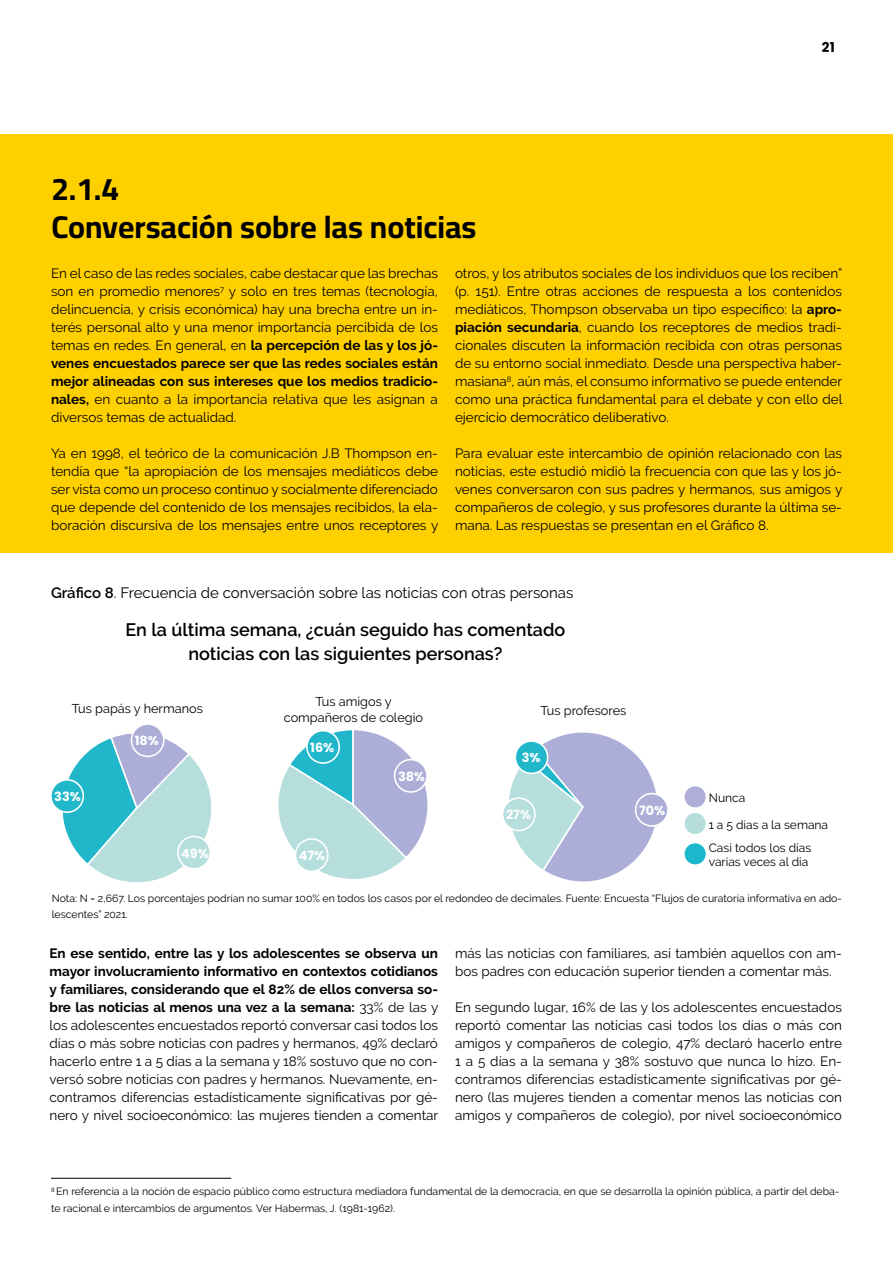
<style>
.page{position:relative;width:893px;height:1263px;background:#fff}
.page>*{position:absolute;margin:0;border:0;box-sizing:border-box;transform-origin:0 0}
.t1{font:31.5px/37.8px "Cairo";color:#000}
.t2{font:600 18px/24px "Raleway";color:#000;text-align:center}
.t3{font:15px "Raleway";color:#000}
.t4{font:13.5px/18px "Raleway";color:#000;text-align:justify}
.t5{font:700 13.5px "Poppins";color:#000}
.t6{font:12.75px/15.3px "Raleway";color:#000;text-align:center}
.t7{font:700 12.75px "Poppins";color:#fff}
.t8{font:12px/23px "Raleway";color:#000}
.t9{font:10.5px/16.5px "Raleway";color:#000}
.s1{font-weight:700}
.s2{font-weight:600}
</style>
<div class="page">
<div style="left:0;top:134px;width:893px;height:419px;background:#ffd000"></div>
<hr style="left:51px;top:1178px;width:180px;height:1px;background:#000">
<svg style="left:62px;top:733px;width:150px;height:150px"></svg>
<svg style="left:278px;top:730px;width:150px;height:149px"></svg>
<svg style="left:509px;top:732px;width:147px;height:150px"></svg>
<div style="left:295px;top:839px;width:33px;height:32px;background:#b5dedc;border-radius:50%"></div>
<div style="left:295px;top:838px;width:34px;height:34px;border:2px solid #fff;border-radius:50%"></div>
<div style="left:307px;top:731px;width:32px;height:32px;background:#20b7ca;border-radius:50%"></div>
<div style="left:306px;top:730px;width:34px;height:34px;border:2px solid #fff;border-radius:50%"></div>
<div style="left:395px;top:760px;width:32px;height:32px;background:#adaed8;border-radius:50%"></div>
<div style="left:394px;top:759px;width:34px;height:34px;border:2px solid #fff;border-radius:50%"></div>
<div style="left:503px;top:798px;width:32px;height:32px;background:#b5dedc;border-radius:50%"></div>
<div style="left:502px;top:797px;width:34px;height:34px;border:2px solid #fff;border-radius:50%"></div>
<div style="left:515px;top:741px;width:33px;height:32px;background:#20b7ca;border-radius:50%"></div>
<div style="left:514px;top:740px;width:34px;height:34px;border:2px solid #fff;border-radius:50%"></div>
<div style="left:636px;top:794px;width:32px;height:32px;background:#adaed8;border-radius:50%"></div>
<div style="left:635px;top:793px;width:34px;height:34px;border:2px solid #fff;border-radius:50%"></div>
<div style="left:178px;top:836px;width:32px;height:33px;background:#b5dedc;border-radius:50%"></div>
<div style="left:177px;top:836px;width:34px;height:34px;border:2px solid #fff;border-radius:50%"></div>
<div style="left:51px;top:780px;width:32px;height:32px;background:#20b7ca;border-radius:50%"></div>
<div style="left:50px;top:779px;width:34px;height:34px;border:2px solid #fff;border-radius:50%"></div>
<div style="left:131px;top:724px;width:33px;height:32px;background:#adaed8;border-radius:50%"></div>
<div style="left:131px;top:723px;width:34px;height:34px;border:2px solid #fff;border-radius:50%"></div>
<div style="left:685px;top:786px;width:21px;height:21px;background:#aeaed7;border-radius:50%"></div>
<div style="left:685px;top:813px;width:21px;height:21px;background:#b5dddc;border-radius:50%"></div>
<div style="left:685px;top:843px;width:21px;height:21px;background:#1bb7ca;border-radius:50%"></div>
<h1 class="t1" style="left:51px;top:171px;width:427px">2.1.4<br>Conversación sobre las noticias</h1>
<p class="t5" style="left:822px;top:39px;width:14px">21</p>
<p class="t4" style="left:51px;top:265px;width:388px">En el caso de las redes sociales, cabe destacar que las brechas son en promedio menores<sup>7</sup> y solo en tres temas (tecnología, delincuencia, y crisis económica) hay una brecha entre un in&shy;terés personal alto y una menor importancia percibida de los temas en redes. En general, en <span class="s1">la percepción de las y los jó&shy;venes encuestados parece ser que las redes sociales están mejor alineadas con sus intereses que los medios tradicio&shy;nales,</span> en cuanto a la importancia relativa que les asignan a diversos temas de actualidad.</p>
<p class="t4" style="left:51px;top:445px;width:389px">Ya en 1998, el teórico de la comunicación J.B Thompson en&shy;tendía que “la apropiación de los mensajes mediáticos debe ser vista como un proceso continuo y socialmente diferenciado que depende del contenido de los mensajes recibidos, la ela&shy;boración discursiva de los mensajes entre unos receptores y</p>
<p class="t4" style="left:455px;top:265px;width:389px">otros, y los atributos sociales de los individuos que los reciben” (p. 151). Entre otras acciones de respuesta a los contenidos mediáticos, Thompson observaba un tipo específico: la <span class="s1">apro&shy;piación secundaria</span>, cuando los receptores de medios tradi&shy;cionales discuten la información recibida con otras personas de su entorno social inmediato. Desde una perspectiva haber&shy;masiana<sup>8</sup>, aún más, el consumo informativo se puede entender como una práctica fundamental para el debate y con ello del ejercicio democrático deliberativo.</p>
<p class="t4" style="left:455px;top:445px;width:389px">Para evaluar este intercambio de opinión relacionado con las noticias, este estudió midió la frecuencia con que las y los jó&shy;venes conversaron con sus padres y hermanos, sus amigos y compañeros de colegio, y sus profesores durante la última se&shy;mana. Las respuestas se presentan en el Gráfico 8.</p>
<p class="t3" style="left:51px;top:584px;width:524px"><span class="s2">Gráfico 8</span>. Frecuencia de conversación sobre las noticias con otras personas</p>
<h2 class="t2" style="left:126px;top:618px;width:441px">En la última semana, ¿cuán seguido has comentado noticias con las siguientes personas?</h2>
<p class="t6" style="left:72px;top:700px;width:133px">Tus papás y hermanos</p>
<p class="t6" style="left:284px;top:694px;width:141px">Tus amigos y compañeros de colegio</p>
<p class="t6" style="left:541px;top:703px;width:87px">Tus profesores</p>
<p class="t7" style="left:135px;top:733px;width:26px">18%</p>
<p class="t7" style="left:310px;top:740px;width:25px">16%</p>
<p class="t7" style="left:398px;top:769px;width:29px">38%</p>
<p class="t7" style="left:522px;top:750px;width:20px">3%</p>
<p class="t7" style="left:54px;top:789px;width:28px">33%</p>
<p class="t8" style="left:709px;top:786px;width:38px">Nunca</p>
<p class="t8" style="left:709px;top:813px;width:121px">1 a 5 días a la semana<br>Casi todos los días</p>
<p class="t8" style="left:709px;top:850px;width:101px">varias veces al día</p>
<p class="t9" style="left:52px;top:890px;width:792px">Nota: N = 2,667. Los porcentajes podrían no sumar 100% en todos los casos por el redondeo de decimales. Fuente: Encuesta “Flujos de curatoría informativa en ado&shy;lescentes” 2021.</p>
<p class="t7" style="left:639px;top:803px;width:28px">70%</p>
<p class="t7" style="left:506px;top:807px;width:27px">27%</p>
<p class="t7" style="left:181px;top:846px;width:29px">49%</p>
<p class="t7" style="left:299px;top:848px;width:28px">47%</p>
<p class="t4" style="left:50px;top:944px;width:390px"><span class="s1">En ese sentido, entre las y los adolescentes se observa un mayor involucramiento informativo en contextos cotidianos y familiares, considerando que el 82% de ellos conversa so&shy;bre las noticias al menos una vez a la semana:</span> 33% de las y los adolescentes encuestados reportó conversar casi todos los días o más sobre noticias con padres y hermanos, 49% declaró hacerlo entre 1 a 5 días a la semana y 18% sostuvo que no con&shy;versó sobre noticias con padres y hermanos. Nuevamente, en&shy;contramos diferencias estadísticamente significativas por gé&shy;nero y nivel socioeconómico: las mujeres tienden a comentar</p>
<p class="t4" style="left:455px;top:944px;width:388px">más las noticias con familiares, así también aquellos con am&shy;bos padres con educación superior tienden a comentar más.</p>
<p class="t4" style="left:455px;top:998px;width:388px">En segundo lugar, 16% de las y los adolescentes encuestados reportó comentar las noticias casi todos los días o más con amigos y compañeros de colegio, 47% declaró hacerlo entre 1 a 5 días a la semana y 38% sostuvo que nunca lo hizo. En&shy;contramos diferencias estadísticamente significativas por gé&shy;nero (las mujeres tienden a comentar menos las noticias con amigos y compañeros de colegio), por nivel socioeconómico</p>
<p class="t9" style="left:51px;top:1183px;width:790px"><sup>8</sup> En referencia a la noción de espacio público como estructura mediadora fundamental de la democracia, en que se desarrolla la opinión pública, a partir del deba&shy;te racional e intercambios de argumentos. Ver Habermas, J. (1981-1962).</p>
</div>
